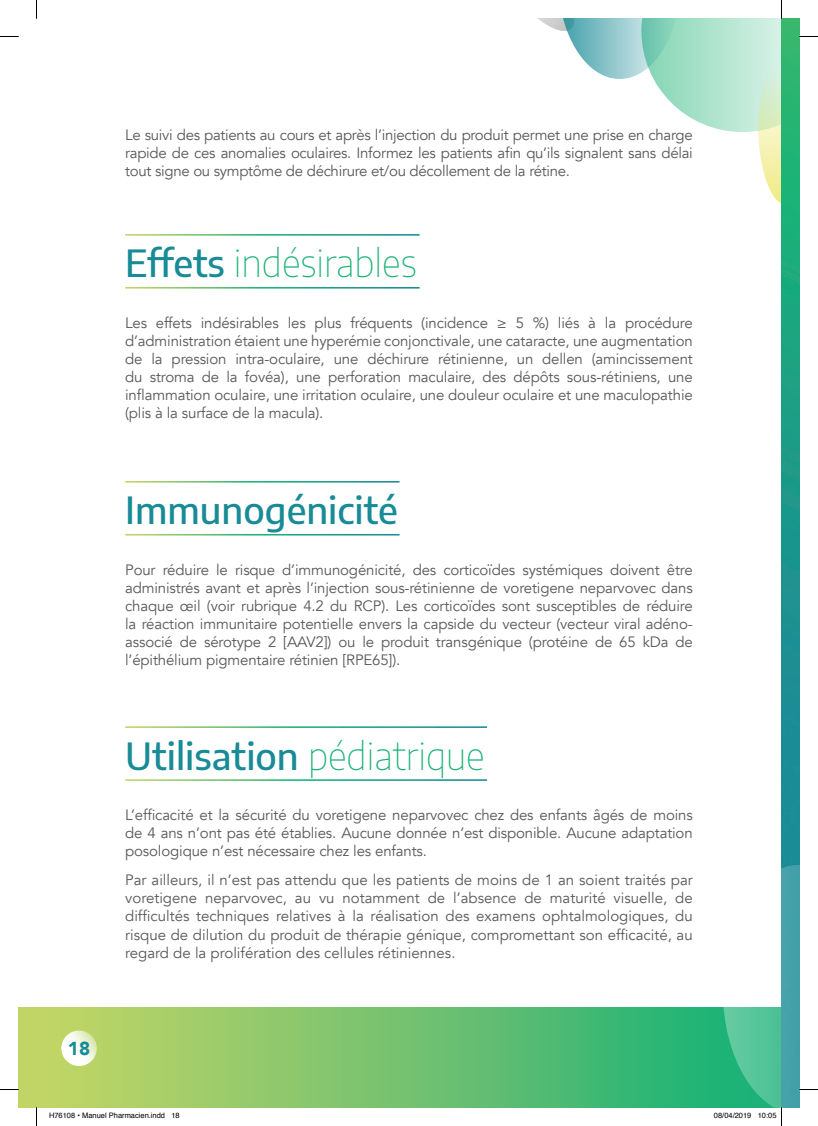
<style>
.page{position:relative;width:818px;height:1126px;background:#fff}
.page>*{position:absolute;margin:0;border:0;box-sizing:border-box;transform-origin:0 0}
.t1{font:500 37.5px "Encode Sans";color:#188b96}
.t2{font:100 37.5px "Encode Sans";color:#1db376}
.t3{font:900 18.75px "Avenir";color:#188b96}
.t4{font:15px/18.1px "Avenir";letter-spacing:-.01em;color:#57585a;text-align:justify}
.t5{font:7.5px "Helvetica";color:#000}
.s1{font-weight:500;color:#188b96}
.s2{font-weight:100;color:#1db376}
</style>
<div class="page">
<svg style="left:19px;top:1007px;width:694px;height:100px;background:#78c36e"></svg>
<svg style="left:61px;top:1030px;width:36px;height:35px"></svg>
<img style="left:781px;top:204px;width:17px;height:660px">
<svg style="left:0;top:36px;width:19px;height:1px"></svg>
<svg style="left:0;top:1088px;width:19px;height:2px"></svg>
<svg style="left:36px;top:0;width:1px;height:19px"></svg>
<svg style="left:36px;top:1107px;width:1px;height:18px"></svg>
<svg style="left:538px;top:0;width:279px;height:204px"></svg>
<svg style="left:713px;top:864px;width:104px;height:261px"></svg>
<p class="t4" style="left:125px;top:126px;width:568px">Le suivi des patients au cours et après l’injection du produit permet une prise en charge rapide de ces anomalies oculaires. Informez les patients afin qu’ils signalent sans délai tout signe ou symptôme de déchirure et/ou décollement de la rétine.</p>
<h1 class="t2" style="left:125px;top:237px;width:293px"><span class="s1">Effets</span> indésirables</h1>
<p class="t4" style="left:125px;top:314px;width:568px">Les effets indésirables les plus fréquents (incidence ≥ 5 %) liés à la procédure d’administration étaient une hyperémie conjonctivale, une cataracte, une augmentation de la pression intra-oculaire, une déchirure rétinienne, un dellen (amincissement du stroma de la fovéa), une perforation maculaire, des dépôts sous-rétiniens, une inflammation oculaire, une irritation oculaire, une douleur oculaire et une maculopathie (plis à la surface de la macula).</p>
<h1 class="t1" style="left:125px;top:483px;width:274px">Immunogénicité</h1>
<p class="t4" style="left:125px;top:560px;width:568px">Pour réduire le risque d’immunogénicité, des corticoïdes systémiques doivent être administrés avant et après l’injection sous-rétinienne de voretigene neparvovec dans chaque œil (voir rubrique 4.2 du RCP). Les corticoïdes sont susceptibles de réduire la réaction immunitaire potentielle envers la capside du vecteur (vecteur viral adéno&shy;associé de sérotype 2 [AAV2]) ou le produit transgénique (protéine de 65 kDa de l’épithélium pigmentaire rétinien [RPE65]).</p>
<h1 class="t1" style="left:125px;top:729px;width:361px">Utilisation <span class="s2">pédiatrique</span></h1>
<p class="t3" style="left:68px;top:1032px;width:24px">18</p>
<p class="t4" style="left:125px;top:806px;width:568px">L’efficacité et la sécurité du voretigene neparvovec chez des enfants âgés de moins de 4 ans n’ont pas été établies. Aucune donnée n’est disponible. Aucune adaptation posologique n’est nécessaire chez les enfants.</p>
<p class="t4" style="left:125px;top:871px;width:568px">Par ailleurs, il n’est pas attendu que les patients de moins de 1 an soient traités par voretigene neparvovec, au vu notamment de l’absence de maturité visuelle, de difficultés techniques relatives à la réalisation des examens ophtalmologiques, du risque de dilution du produit de thérapie génique, compromettant son efficacité, au regard de la prolifération des cellules rétiniennes.</p>
<p class="t5" style="left:49px;top:1109px;width:132px">H76108 • Manuel Pharmacien.indd 18</p>
<p class="t5" style="left:713px;top:1109px;width:64px">08/04/2019 10:05</p>
</div>
